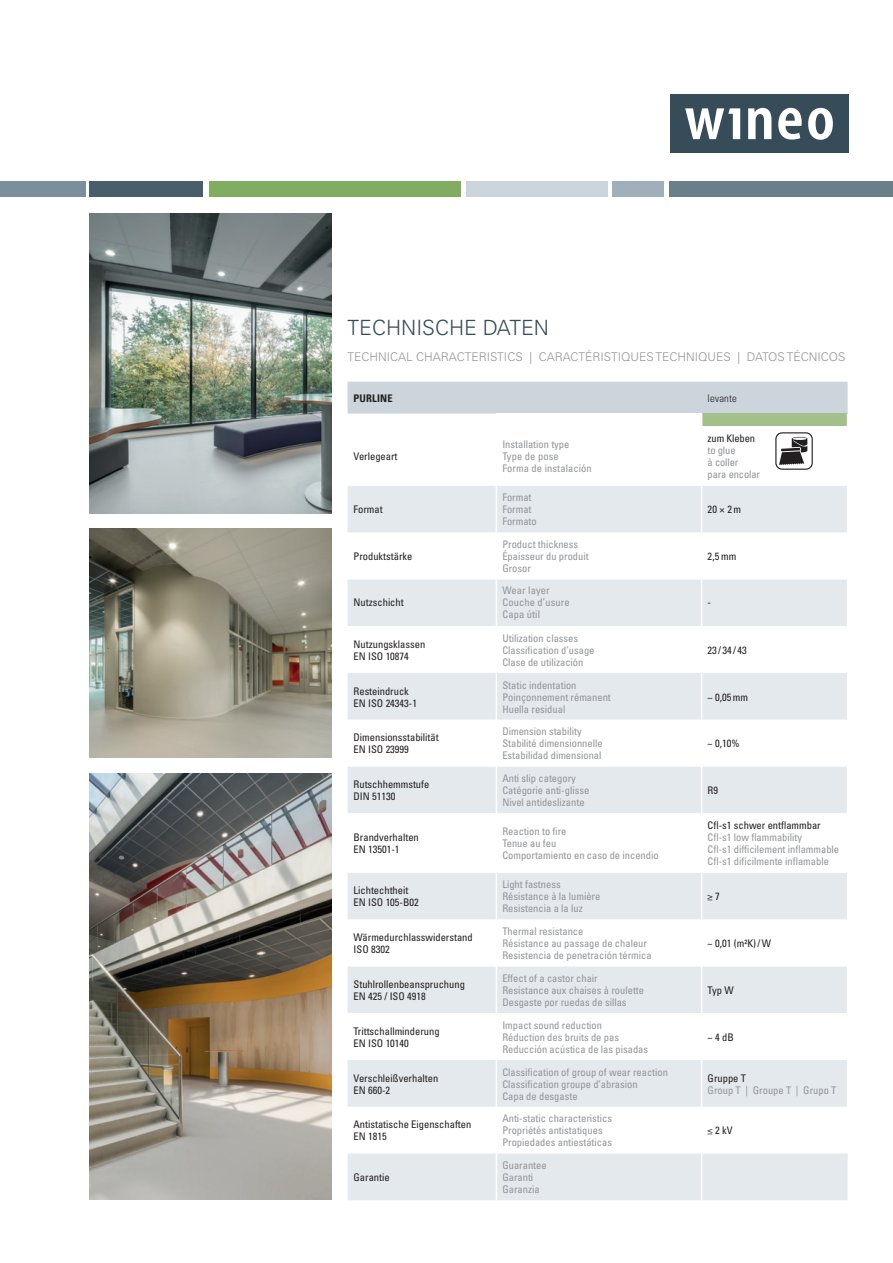
<style>
.page{position:relative;width:893px;height:1263px;background:#fff}
.page>*{position:absolute;margin:0;border:0;box-sizing:border-box;transform-origin:0 0}
.t1{font:300 21px "Univers LTCYR 45";color:#364d59}
.t2{font:300 12px "Univers LTCYR 45";color:#939598}
.t3{font:condensed 10.5px/12px "Univers LTCYR 57";color:#939598}
.t4{font:condensed 10.5px/12px "Univers LTCYR 57";color:#231f20}
.t5{font:10.5px "Univers LTCYR 67 Bold Cond";letter-spacing:.02em;color:#231f20}
.t6{font:10.5px "Univers LTCYR 47 Light Cond";letter-spacing:.02em;color:#231f20}
</style>
<div class="page">
<div style="left:670px;top:95px;width:178px;height:58px;background:#364d59"></div>
<svg style="left:778px;top:108px;width:24px;height:32px"></svg>
<svg style="left:808px;top:108px;width:25px;height:32px"></svg>
<svg style="left:685px;top:108px;width:55px;height:31px"></svg>
<svg style="left:748px;top:108px;width:23px;height:31px"></svg>
<img style="left:89px;top:213px;width:243px;height:300px">
<img style="left:89px;top:773px;width:243px;height:427px">
<img style="left:89px;top:529px;width:243px;height:228px">
<div style="left:209px;top:182px;width:252px;height:15px;background:#80ad60"></div>
<div style="left:0;top:182px;width:85px;height:15px;background:#7a8f9a"></div>
<div style="left:612px;top:182px;width:51px;height:15px;background:#9fb0ba"></div>
<div style="left:89px;top:182px;width:114px;height:15px;background:#485e6a"></div>
<div style="left:670px;top:182px;width:223px;height:15px;background:#697f8a"></div>
<div style="left:466px;top:182px;width:142px;height:15px;background:#cbd5db"></div>
<svg style="left:348px;top:486px;width:500px;height:714px;fill:#e4e9ed"></svg>
<svg style="left:348px;top:533px;width:499px;height:527px"></svg>
<svg style="left:348px;top:382px;width:500px;height:44px"></svg>
<hr style="left:496px;top:486px;width:1px;height:47px;background:#fff">
<hr style="left:701px;top:486px;width:1px;height:47px;background:#fff">
<hr style="left:847px;top:486px;width:1px;height:47px;background:#fff">
<hr style="left:496px;top:533px;width:1px;height:46px;background:#fff">
<hr style="left:701px;top:533px;width:1px;height:46px;background:#fff">
<hr style="left:847px;top:533px;width:1px;height:46px;background:#fff">
<hr style="left:496px;top:579px;width:1px;height:47px;background:#fff">
<hr style="left:701px;top:579px;width:1px;height:47px;background:#fff">
<hr style="left:847px;top:579px;width:1px;height:47px;background:#fff">
<hr style="left:496px;top:626px;width:1px;height:47px;background:#fff">
<hr style="left:701px;top:626px;width:1px;height:47px;background:#fff">
<hr style="left:847px;top:626px;width:1px;height:47px;background:#fff">
<hr style="left:496px;top:673px;width:1px;height:47px;background:#fff">
<hr style="left:701px;top:673px;width:1px;height:47px;background:#fff">
<hr style="left:847px;top:673px;width:1px;height:47px;background:#fff">
<hr style="left:496px;top:720px;width:1px;height:46px;background:#fff">
<hr style="left:701px;top:720px;width:1px;height:46px;background:#fff">
<hr style="left:847px;top:720px;width:1px;height:46px;background:#fff">
<hr style="left:496px;top:766px;width:1px;height:47px;background:#fff">
<hr style="left:701px;top:766px;width:1px;height:47px;background:#fff">
<hr style="left:847px;top:766px;width:1px;height:47px;background:#fff">
<hr style="left:496px;top:813px;width:1px;height:60px;background:#fff">
<hr style="left:701px;top:813px;width:1px;height:60px;background:#fff">
<hr style="left:847px;top:813px;width:1px;height:60px;background:#fff">
<hr style="left:496px;top:873px;width:1px;height:46px;background:#fff">
<hr style="left:701px;top:873px;width:1px;height:46px;background:#fff">
<hr style="left:847px;top:873px;width:1px;height:46px;background:#fff">
<hr style="left:496px;top:919px;width:1px;height:47px;background:#fff">
<hr style="left:701px;top:919px;width:1px;height:47px;background:#fff">
<hr style="left:847px;top:919px;width:1px;height:47px;background:#fff">
<hr style="left:496px;top:966px;width:1px;height:47px;background:#fff">
<hr style="left:701px;top:966px;width:1px;height:47px;background:#fff">
<hr style="left:847px;top:966px;width:1px;height:47px;background:#fff">
<hr style="left:496px;top:1013px;width:1px;height:47px;background:#fff">
<hr style="left:701px;top:1013px;width:1px;height:47px;background:#fff">
<hr style="left:847px;top:1013px;width:1px;height:47px;background:#fff">
<hr style="left:496px;top:1060px;width:1px;height:47px;background:#fff">
<hr style="left:701px;top:1060px;width:1px;height:47px;background:#fff">
<hr style="left:847px;top:1060px;width:1px;height:47px;background:#fff">
<hr style="left:496px;top:1107px;width:1px;height:46px;background:#fff">
<hr style="left:701px;top:1107px;width:1px;height:46px;background:#fff">
<hr style="left:847px;top:1107px;width:1px;height:46px;background:#fff">
<hr style="left:496px;top:1153px;width:1px;height:47px;background:#fff">
<hr style="left:701px;top:1153px;width:1px;height:47px;background:#fff">
<div style="left:775px;top:432px;width:38px;height:38px;border:1px solid #231f20;border-radius:6px"></div>
<svg style="left:779px;top:437px;width:28px;height:28px"></svg>
<h1 class="t1" style="left:348px;top:314px;width:203px">TECHNISCHE DATEN</h1>
<p class="t2" style="left:348px;top:349px;width:499px">TECHNICAL CHARACTERISTICS | CARACTÉRISTIQUES TECHNIQUES | DATOS TÉCNICOS</p>
<p class="t5" style="left:354px;top:392px;width:41px">PURLINE</p>
<p class="t6" style="left:708px;top:391px;width:31px">levante</p>
<p class="t4" style="left:354px;top:450px;width:45px">Verlegeart</p>
<p class="t3" style="left:502px;top:438px;width:91px">Installation type<br>Type de pose<br>Forma de instalación</p>
<p class="t4" style="left:708px;top:432px;width:49px">zum Kleben</p>
<p class="t3" style="left:708px;top:444px;width:54px">to glue<br>à coller<br>para encolar</p>
<p class="t4" style="left:354px;top:503px;width:31px">Format</p>
<p class="t3" style="left:502px;top:491px;width:36px">Format<br>Format<br>Formato</p>
<p class="t4" style="left:708px;top:503px;width:35px">20 × 2m</p>
<p class="t4" style="left:354px;top:550px;width:60px">Produktstärke</p>
<p class="t3" style="left:502px;top:538px;width:88px">Product thickness<br>Épaisseur du produit<br>Grosor</p>
<p class="t4" style="left:708px;top:550px;width:30px">2,5 mm</p>
<p class="t4" style="left:354px;top:596px;width:52px">Nutzschicht</p>
<p class="t3" style="left:502px;top:584px;width:69px">Wear layer<br>Couche d’usure<br>Capa útil</p>
<p class="t4" style="left:708px;top:596px;width:5px">-</p>
<p class="t4" style="left:354px;top:638px;width:73px">Nutzungsklassen<br>EN ISO 10874</p>
<p class="t3" style="left:502px;top:632px;width:94px">Utilization classes<br>Classification d’usage<br>Clase de utilización</p>
<p class="t4" style="left:708px;top:644px;width:41px">23/34/43</p>
<p class="t4" style="left:354px;top:684px;width:65px">Resteindruck<br>EN ISO 24343-1</p>
<p class="t3" style="left:502px;top:678px;width:110px">Static indentation<br>Poinçonnement rémanent<br>Huella residual</p>
<p class="t4" style="left:708px;top:690px;width:42px">~ 0,05mm</p>
<p class="t4" style="left:354px;top:731px;width:87px">Dimensionsstabilität<br>EN ISO 23999</p>
<p class="t3" style="left:502px;top:725px;width:102px">Dimension stability<br>Stabilité dimensionnelle<br>Estabilidad dimensional</p>
<p class="t4" style="left:354px;top:778px;width:77px">Rutschhemmstufe<br>DIN 51130</p>
<p class="t3" style="left:502px;top:772px;width:88px">Anti slip category<br>Catégorie anti-glisse<br>Nivel antideslizante</p>
<p class="t4" style="left:354px;top:831px;width:67px">Brandverhalten<br>EN 13501-1</p>
<p class="t3" style="left:502px;top:825px;width:158px">Reaction to fire<br>Tenue au feu<br>Comportamiento en caso de incendio</p>
<p class="t4" style="left:354px;top:884px;width:67px">Lichtechtheit<br>EN ISO 105-B02</p>
<p class="t3" style="left:502px;top:878px;width:99px">Light fastness<br>Résistance à la lumière<br>Resistencia a la luz</p>
<p class="t4" style="left:708px;top:737px;width:34px">~ 0,10%</p>
<p class="t4" style="left:708px;top:784px;width:12px">R9</p>
<p class="t4" style="left:708px;top:819px;width:115px">Cfl-s1 schwer entflammbar</p>
<p class="t3" style="left:708px;top:831px;width:133px">Cfl-s1 low flammability<br>Cfl-s1 difficilement inflammable<br>Cfl-s1 difícilmente inflamable</p>
<p class="t4" style="left:708px;top:890px;width:14px">≥ 7</p>
<p class="t4" style="left:354px;top:931px;width:121px">Wärmedurchlasswiderstand<br>ISO 8302</p>
<p class="t3" style="left:502px;top:925px;width:151px">Thermal resistance<br>Résistance au passage de chaleur<br>Resistencia de penetración térmica</p>
<p class="t4" style="left:708px;top:937px;width:65px">~ 0,01 (m²K)/W</p>
<p class="t4" style="left:354px;top:978px;width:113px">Stuhlrollenbeanspruchung<br>EN 425 / ISO 4918</p>
<p class="t3" style="left:502px;top:972px;width:143px">Effect of a castor chair<br>Resistance aux chaises à roulette<br>Desgaste por ruedas de sillas</p>
<p class="t4" style="left:708px;top:984px;width:28px">Typ W</p>
<p class="t4" style="left:354px;top:1025px;width:88px">Trittschallminderung<br>EN ISO 10140</p>
<p class="t3" style="left:502px;top:1019px;width:147px">Impact sound reduction<br>Réduction des bruits de pas<br>Reducción acústica de las pisadas</p>
<p class="t4" style="left:708px;top:1031px;width:28px">~ 4 dB</p>
<p class="t4" style="left:354px;top:1071px;width:86px">Verschleißverhalten<br>EN 660-2</p>
<p class="t3" style="left:502px;top:1065px;width:167px">Classification of group of wear reaction<br>Classification groupe d’abrasion<br>Capa de desgaste</p>
<p class="t4" style="left:708px;top:1071px;width:40px">Gruppe T</p>
<p class="t3" style="left:708px;top:1083px;width:130px">Group T | Groupe T | Grupo T</p>
<p class="t4" style="left:354px;top:1118px;width:119px">Antistatische Eigenschaften<br>EN 1815</p>
<p class="t3" style="left:502px;top:1112px;width:111px">Anti-static characteristics<br>Propriétés antistatiques<br>Propiedades antiestáticas</p>
<p class="t4" style="left:354px;top:1171px;width:38px">Garantie</p>
<p class="t3" style="left:502px;top:1159px;width:46px">Guarantee<br>Garanti<br>Garanzia</p>
<p class="t4" style="left:708px;top:1124px;width:27px">≤ 2 kV</p>
</div>
